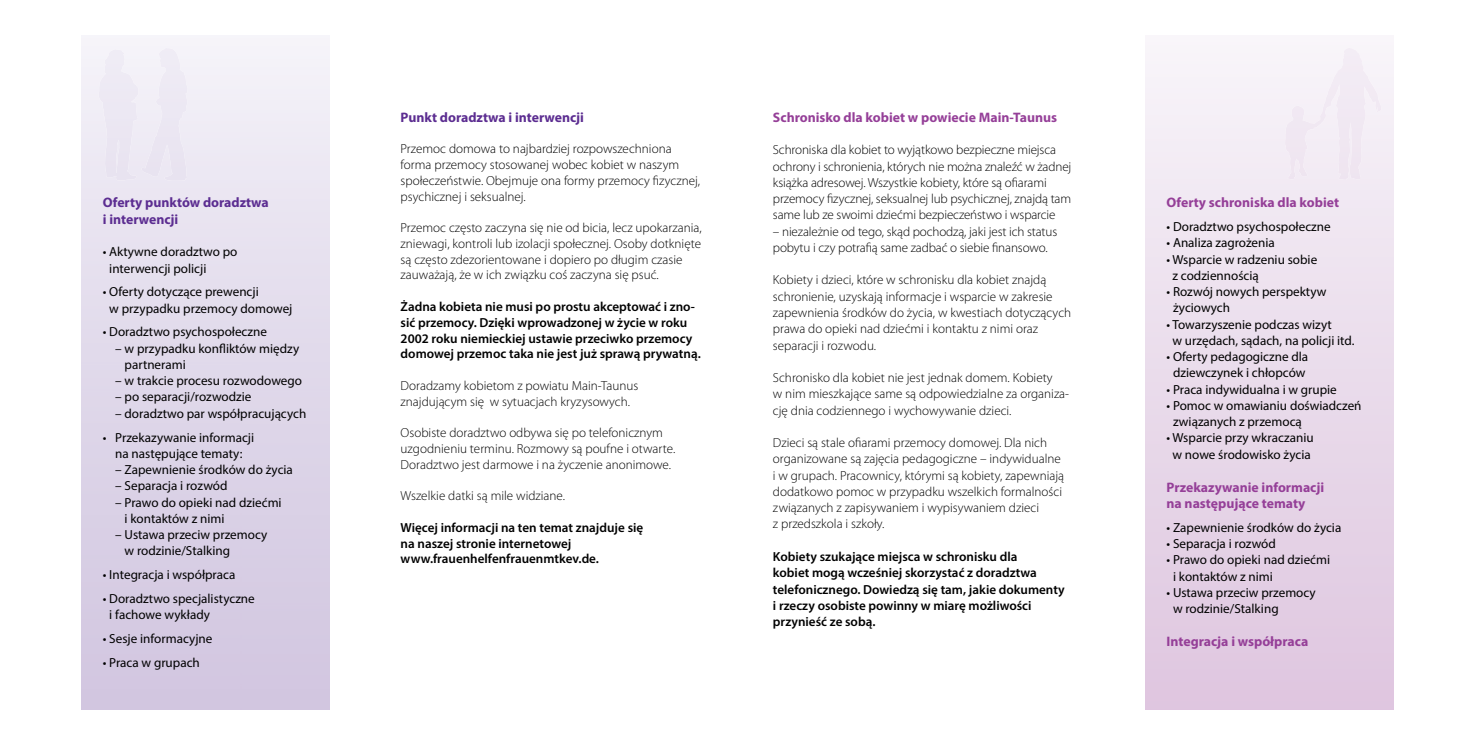
<style>
.page{position:relative;width:1475px;height:745px;background:#fff}
.page>*{position:absolute;margin:0;border:0;box-sizing:border-box;transform-origin:0 0}
.t1{font:700 13.75px/16.5px "Myriad Pro";color:#953f98}
.t2{font:700 13.75px/16.5px "Myriad Pro";color:#5c2d91}
.t3{font:300 13.12px/16.2px "Myriad Pro";color:#000}
.t4{font:13.12px/16.2px "Myriad Pro";color:#000}
.t5{font:600 13.12px/15.8px "Myriad Pro";color:#000}
</style>
<div class="page">
<svg style="left:1145px;top:48px;width:248px;height:661px;background:#e9dbeb"></svg>
<div style="left:1284px;top:48px;width:62px;height:130px;background:#f4eef6"></div>
<div style="left:141px;top:48px;width:46px;height:133px;background:#eeeaf4"></div>
<p class="t2" style="left:103px;top:194px;width:167px">Oferty punktów doradztwa i interwencji</p>
<p class="t4" style="left:109px;top:243px;width:130px;text-indent:-6px">• Aktywne doradztwo po interwencji policji</p>
<p class="t4" style="left:109px;top:283px;width:185px;text-indent:-6px">• Oferty dotyczące prewencji<br>w przypadku przemocy domowej</p>
<p class="t4" style="left:103px;top:323px;width:166px">• Doradztwo psychospołeczne</p>
<p class="t4" style="left:125px;top:339px;width:176px;text-indent:-9px">– w przypadku konfliktów między partnerami</p>
<p class="t4" style="left:115px;top:372px;width:188px">– w trakcie procesu rozwodowego</p>
<p class="t4" style="left:115px;top:388px;width:138px">– po separacji/rozwodzie</p>
<p class="t4" style="left:115px;top:404px;width:192px">– doradztwo par współpracujących</p>
<p class="t4" style="left:103px;top:428px;width:153px;text-align:center">• Przekazywanie informacji na następujące tematy:</p>
<p class="t4" style="left:115px;top:461px;width:179px">– Zapewnienie środków do życia</p>
<p class="t4" style="left:115px;top:477px;width:114px">– Separacja i rozwód</p>
<p class="t4" style="left:125px;top:493px;width:159px;text-indent:-9px">– Prawo do opieki nad dziećmi i kontaktów z nimi</p>
<p class="t4" style="left:125px;top:526px;width:144px;text-indent:-9px">– Ustawa przeciw przemocy w rodzinie/Stalking</p>
<p class="t4" style="left:103px;top:566px;width:134px">• Integracja i współpraca</p>
<p class="t4" style="left:109px;top:589px;width:147px;text-indent:-6px">• Doradztwo specjalistyczne i fachowe wykłady</p>
<p class="t4" style="left:103px;top:630px;width:111px">• Sesje informacyjne</p>
<p class="t4" style="left:103px;top:653px;width:98px">• Praca w grupach</p>
<p class="t2" style="left:400px;top:108px;width:185px">Punkt doradztwa i interwencji</p>
<p class="t3" style="left:400px;top:141px;width:301px;line-height:15.8px">Przemoc domowa to najbardziej rozpowszechniona forma przemocy stosowanej wobec kobiet w naszym społeczeństwie. Obejmuje ona formy przemocy fizycznej, psychicznej i seksualnej.</p>
<p class="t3" style="left:400px;top:219px;width:303px;line-height:15.8px">Przemoc często zaczyna się nie od bicia, lecz upokarzania, zniewagi, kontroli lub izolacji społecznej. Osoby dotknięte są często zdezorientowane i dopiero po długim czasie zauważają, że w ich związku coś zaczyna się psuć.</p>
<p class="t5" style="left:400px;top:298px;width:301px">Żadna kobieta nie musi po prostu akceptować i zno&shy;sić przemocy. Dzięki wprowadzonej w życie w roku 2002 roku niemieckiej ustawie przeciwko przemocy domowej przemoc taka nie jest już sprawą prywatną.</p>
<p class="t3" style="left:400px;top:377px;width:239px;line-height:15.8px">Doradzamy kobietom z powiatu Main-Taunus znajdującym się w sytuacjach kryzysowych.</p>
<p class="t3" style="left:400px;top:424px;width:276px;line-height:15.8px">Osobiste doradztwo odbywa się po telefonicznym uzgodnieniu terminu. Rozmowy są poufne i otwarte.<br>Doradztwo jest darmowe i na życzenie anonimowe.</p>
<p class="t3" style="left:400px;top:487px;width:166px">Wszelkie datki są mile widziane.</p>
<p class="t5" style="left:400px;top:518px;width:244px">Więcej informacji na ten temat znajduje się na naszej stronie internetowej www.frauenhelfenfrauenmtkev.de.</p>
<p class="t1" style="left:772px;top:108px;width:286px">Schronisko dla kobiet w powiecie Main-Taunus</p>
<p class="t3" style="left:772px;top:141px;width:300px">Schroniska dla kobiet to wyjątkowo bezpieczne miejsca ochrony i schronienia, których nie można znaleźć w żadnej książka adresowej. Wszystkie kobiety, które są ofiarami przemocy fizycznej, seksualnej lub psychicznej, znajdą tam same lub ze swoimi dziećmi bezpieczeństwo i wsparcie</p>
<p class="t3" style="left:772px;top:223px;width:286px">– niezależnie od tego, skąd pochodzą, jaki jest ich status pobytu i czy potrafią same zadbać o siebie finansowo.</p>
<p class="t3" style="left:772px;top:271px;width:300px">Kobiety i dzieci, które w schronisku dla kobiet znajdą schronienie, uzyskają informacje i wsparcie w zakresie zapewnienia środków do życia, w kwestiach dotyczących prawa do opieki nad dziećmi i kontaktu z nimi oraz separacji i rozwodu.</p>
<p class="t3" style="left:772px;top:369px;width:298px">Schronisko dla kobiet nie jest jednak domem. Kobiety<br>w nim mieszkające same są odpowiedzialne za organiza&shy;cję dnia codziennego i wychowywanie dzieci.</p>
<p class="t3" style="left:772px;top:434px;width:293px">Dzieci są stale ofiarami przemocy domowej. Dla nich organizowane są zajęcia pedagogiczne – indywidualne i w grupach. Pracownicy, którymi są kobiety, zapewniają dodatkowo pomoc w przypadku wszelkich formalności związanych z zapisywaniem i wypisywaniem dzieci<br>z przedszkola i szkoły.</p>
<p class="t5" style="left:772px;top:547px;width:293px;line-height:16.2px">Kobiety szukające miejsca w schronisku dla<br>kobiet mogą wcześniej skorzystać z doradztwa telefonicznego. Dowiedzą się tam, jakie dokumenty i rzeczy osobiste powinny w miarę możliwości przynieść ze sobą.</p>
<p class="t1" style="left:1166px;top:194px;width:174px">Oferty schroniska dla kobiet</p>
<p class="t4" style="left:1166px;top:218px;width:166px">• Doradztwo psychospołeczne</p>
<p class="t4" style="left:1166px;top:234px;width:110px">• Analiza zagrożenia</p>
<p class="t4" style="left:1172px;top:250px;width:146px;text-indent:-6px">• Wsparcie w radzeniu sobie z codziennością</p>
<p class="t4" style="left:1172px;top:283px;width:155px;text-indent:-6px">• Rozwój nowych perspektyw życiowych</p>
<p class="t4" style="left:1172px;top:315px;width:183px;text-indent:-6px">• Towarzyszenie podczas wizyt<br>w urzędach, sądach, na policji itd.</p>
<p class="t4" style="left:1166px;top:348px;width:143px;text-align:center">• Oferty pedagogiczne dla dziewczynek i chłopców</p>
<p class="t4" style="left:1166px;top:380px;width:172px">• Praca indywidualna i w grupie</p>
<p class="t4" style="left:1172px;top:397px;width:190px;text-indent:-6px">• Pomoc w omawianiu doświadczeń związanych z przemocą</p>
<p class="t4" style="left:1166px;top:429px;width:149px;text-align:center">• Wsparcie przy wkraczaniu w nowe środowisko życia</p>
<p class="t1" style="left:1166px;top:478px;width:159px">Przekazywanie informacji na następujące tematy</p>
<p class="t4" style="left:1166px;top:518px;width:176px">• Zapewnienie środków do życia</p>
<p class="t4" style="left:1166px;top:535px;width:111px">• Separacja i rozwód</p>
<p class="t4" style="left:1172px;top:551px;width:159px;text-indent:-6px">• Prawo do opieki nad dziećmi i kontaktów z nimi</p>
<p class="t4" style="left:1172px;top:583px;width:144px;text-indent:-6px">• Ustawa przeciw przemocy w rodzinie/Stalking</p>
<p class="t1" style="left:1166px;top:632px;width:143px">Integracja i współpraca</p>
</div>
